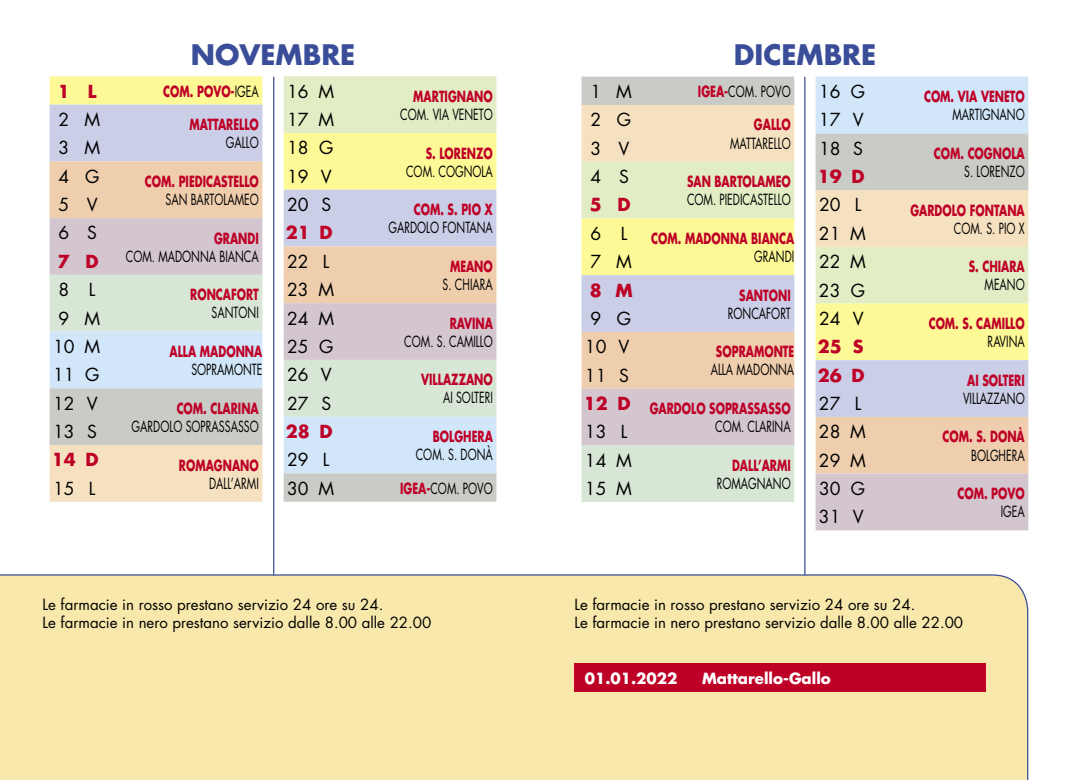
<style>
.page{position:relative;width:1078px;height:780px;background:#fff}
.page>*{position:absolute;margin:0;border:0;box-sizing:border-box;transform-origin:0 0}
.t1{font:700 27.5px "Futura Std";color:#3a4d98}
.t2{font:17.5px "Futura Std";color:#000}
.t3{font:700 17.5px "Futura Std";color:#be0027}
.t4{font:700 15px/18px "Futura Std";color:#be0027;text-align:right;scale:.7 1}
.t5{font:15px "Futura Std";color:#000;scale:.7 1}
.t6{font:15px/18px "Futura Std";color:#000}
.t7{font:700 15px "Futura Std";color:#fff}
.s1{font-weight:400;color:#000}
.s2{font-weight:700;color:#be0027}
</style>
<div class="page">
<div style="left:0;top:574px;width:1028px;height:206px;background:#f8e8ac"></div>
<hr style="left:273px;top:77px;width:1px;height:498px;background:#3a4d98">
<hr style="left:804px;top:77px;width:1px;height:498px;background:#3a4d98">
<svg style="left:50px;top:76px;width:225px;height:29px;background:#fbf79d"></svg>
<div style="left:283px;top:76px;width:213px;height:29px;background:#e2ecc5"></div>
<svg style="left:50px;top:105px;width:446px;height:56px;background:#dee1cc"></svg>
<svg style="left:50px;top:161px;width:446px;height:57px;background:#eadab9"></svg>
<svg style="left:50px;top:218px;width:446px;height:57px;background:#d9ccce"></svg>
<svg style="left:50px;top:275px;width:446px;height:56px;background:#dddacc"></svg>
<svg style="left:50px;top:331px;width:446px;height:57px;background:#d5dfe6"></svg>
<svg style="left:50px;top:388px;width:446px;height:113px;background:#d0dadb"></svg>
<div style="left:50px;top:445px;width:212px;height:56px;background:#f5e1bf"></div>
<div style="left:581px;top:77px;width:225px;height:28px;background:#c9cbc6"></div>
<div style="left:815px;top:77px;width:213px;height:28px;background:#d1e6f9"></div>
<svg style="left:581px;top:105px;width:447px;height:57px;background:#e2ded1"></svg>
<svg style="left:581px;top:162px;width:447px;height:56px;background:#e2e2c6"></svg>
<svg style="left:581px;top:218px;width:447px;height:57px;background:#f4f0b0"></svg>
<svg style="left:581px;top:275px;width:447px;height:57px;background:#dee1cc"></svg>
<svg style="left:581px;top:332px;width:447px;height:56px;background:#eadab9"></svg>
<svg style="left:581px;top:388px;width:447px;height:142px;fill:#d3cecf"></svg>
<div style="left:581px;top:445px;width:213px;height:57px;background:#d8e7d5"></div>
<div style="left:574px;top:663px;width:411px;height:29px;background:#be0027"></div>
<h1 class="t1" style="left:191px;top:37px;width:166px">NOVEMBRE</h1>
<h1 class="t1" style="left:733px;top:37px;width:144px">DICEMBRE</h1>
<p class="t3" style="left:58px;top:79px;width:40px">1 L</p>
<p class="t4" style="left:163px;top:82px;width:138px">COM. POVO-<span class="s1">IGEA</span></p>
<p class="t2" style="left:287px;top:80px;width:48px">16 M</p>
<p class="t4" style="left:413px;top:87px;width:115px">MARTIGNANO</p>
<p class="t5" style="left:400px;top:105px;width:134px">COM. VIA VENETO</p>
<p class="t2" style="left:58px;top:108px;width:43px">2 M</p>
<p class="t4" style="left:189px;top:115px;width:100px">MATTARELLO</p>
<p class="t5" style="left:226px;top:133px;width:48px">GALLO</p>
<p class="t2" style="left:287px;top:108px;width:48px">17 M</p>
<p class="t2" style="left:58px;top:137px;width:43px">3 M</p>
<p class="t2" style="left:287px;top:137px;width:48px">18 G</p>
<p class="t4" style="left:425px;top:144px;width:97px">S. LORENZO</p>
<p class="t5" style="left:406px;top:161px;width:125px">COM. COGNOLA</p>
<p class="t2" style="left:58px;top:165px;width:42px">4 G</p>
<p class="t4" style="left:145px;top:172px;width:164px">COM. PIEDICASTELLO</p>
<p class="t5" style="left:165px;top:190px;width:135px">SAN BARTOLAMEO</p>
<p class="t2" style="left:287px;top:165px;width:46px">19 V</p>
<p class="t2" style="left:58px;top:193px;width:41px">5 V</p>
<p class="t2" style="left:287px;top:193px;width:46px">20 S</p>
<p class="t4" style="left:414px;top:200px;width:114px">COM. S. PIO X</p>
<p class="t5" style="left:388px;top:218px;width:151px">GARDOLO FONTANA</p>
<p class="t3" style="left:286px;top:221px;width:48px">21 D</p>
<p class="t2" style="left:58px;top:222px;width:40px">6 S</p>
<p class="t4" style="left:214px;top:229px;width:65px">GRANDI</p>
<p class="t5" style="left:126px;top:246px;width:191px">COM. MADONNA BIANCA</p>
<p class="t3" style="left:58px;top:249px;width:42px">7 D</p>
<p class="t2" style="left:287px;top:250px;width:44px">22 L</p>
<p class="t4" style="left:450px;top:257px;width:63px">MEANO</p>
<p class="t5" style="left:442px;top:275px;width:73px">S. CHIARA</p>
<p class="t2" style="left:287px;top:278px;width:48px">23 M</p>
<p class="t2" style="left:58px;top:278px;width:39px">8 L</p>
<p class="t4" style="left:190px;top:285px;width:99px">RONCAFORT</p>
<p class="t5" style="left:211px;top:303px;width:69px">SANTONI</p>
<p class="t2" style="left:58px;top:307px;width:43px">9 M</p>
<p class="t2" style="left:287px;top:307px;width:48px">24 M</p>
<p class="t4" style="left:449px;top:314px;width:63px">RAVINA</p>
<p class="t5" style="left:404px;top:331px;width:128px">COM. S. CAMILLO</p>
<p class="t2" style="left:53px;top:335px;width:48px">10 M</p>
<p class="t4" style="left:169px;top:342px;width:134px">ALLA MADONNA</p>
<p class="t5" style="left:191px;top:360px;width:103px">SOPRAMONTE</p>
<p class="t2" style="left:287px;top:335px;width:48px">25 G</p>
<p class="t2" style="left:53px;top:363px;width:48px">11 G</p>
<p class="t2" style="left:287px;top:363px;width:46px">26 V</p>
<p class="t4" style="left:421px;top:370px;width:104px">VILLAZZANO</p>
<p class="t5" style="left:443px;top:388px;width:73px">AI SOLTERI</p>
<p class="t2" style="left:53px;top:392px;width:46px">12 V</p>
<p class="t4" style="left:177px;top:399px;width:119px">COM. CLARINA</p>
<p class="t5" style="left:132px;top:416px;width:183px">GARDOLO SOPRASSASSO</p>
<p class="t2" style="left:287px;top:392px;width:46px">27 S</p>
<p class="t2" style="left:53px;top:420px;width:46px">13 S</p>
<p class="t3" style="left:286px;top:420px;width:48px">28 D</p>
<p class="t4" style="left:433px;top:427px;width:87px">BOLGHERA</p>
<p class="t5" style="left:415px;top:445px;width:112px">COM. S. DONÀ</p>
<p class="t2" style="left:287px;top:449px;width:44px">29 L</p>
<p class="t3" style="left:52px;top:448px;width:48px">14 D</p>
<p class="t4" style="left:179px;top:455px;width:116px">ROMAGNANO</p>
<p class="t5" style="left:209px;top:473px;width:72px">DALL’ARMI</p>
<p class="t2" style="left:53px;top:477px;width:44px">15 L</p>
<p class="t2" style="left:287px;top:477px;width:48px">30 M</p>
<p class="t5" style="left:400px;top:478px;width:134px"><span class="s2">IGEA-</span>COM. POVO</p>
<p class="t2" style="left:590px;top:80px;width:43px">1 M</p>
<p class="t5" style="left:697px;top:82px;width:134px"><span class="s2">IGEA-</span>COM. POVO</p>
<p class="t2" style="left:818px;top:80px;width:48px">16 G</p>
<p class="t4" style="left:923px;top:87px;width:145px">COM. VIA VENETO</p>
<p class="t5" style="left:952px;top:105px;width:105px">MARTIGNANO</p>
<p class="t2" style="left:590px;top:109px;width:42px">2 G</p>
<p class="t4" style="left:753px;top:116px;width:54px">GALLO</p>
<p class="t5" style="left:730px;top:133px;width:88px">MATTARELLO</p>
<p class="t2" style="left:818px;top:109px;width:46px">17 V</p>
<p class="t2" style="left:590px;top:137px;width:41px">3 V</p>
<p class="t2" style="left:818px;top:137px;width:46px">18 S</p>
<p class="t4" style="left:933px;top:144px;width:131px">COM. COGNOLA</p>
<p class="t5" style="left:963px;top:162px;width:88px">S. LORENZO</p>
<p class="t2" style="left:590px;top:165px;width:40px">4 S</p>
<p class="t4" style="left:686px;top:172px;width:150px">SAN BARTOLAMEO</p>
<p class="t5" style="left:686px;top:190px;width:150px">COM. PIEDICASTELLO</p>
<p class="t3" style="left:817px;top:165px;width:48px">19 D</p>
<p class="t3" style="left:589px;top:193px;width:42px">5 D</p>
<p class="t2" style="left:818px;top:194px;width:44px">20 L</p>
<p class="t4" style="left:910px;top:201px;width:165px">GARDOLO FONTANA</p>
<p class="t5" style="left:953px;top:218px;width:103px">COM. S. PIO X</p>
<p class="t2" style="left:818px;top:222px;width:48px">21 M</p>
<p class="t2" style="left:590px;top:222px;width:39px">6 L</p>
<p class="t4" style="left:651px;top:229px;width:206px">COM. MADONNA BIANCA</p>
<p class="t5" style="left:754px;top:247px;width:59px">GRANDI</p>
<p class="t2" style="left:590px;top:250px;width:43px">7 M</p>
<p class="t2" style="left:818px;top:250px;width:48px">22 M</p>
<p class="t4" style="left:968px;top:257px;width:81px">S. CHIARA</p>
<p class="t5" style="left:984px;top:275px;width:59px">MEANO</p>
<p class="t3" style="left:589px;top:278px;width:44px">8 M</p>
<p class="t4" style="left:739px;top:286px;width:75px">SANTONI</p>
<p class="t5" style="left:727px;top:303px;width:91px">RONCAFORT</p>
<p class="t2" style="left:818px;top:279px;width:48px">23 G</p>
<p class="t2" style="left:590px;top:307px;width:42px">9 G</p>
<p class="t2" style="left:818px;top:307px;width:46px">24 V</p>
<p class="t4" style="left:928px;top:314px;width:139px">COM. S. CAMILLO</p>
<p class="t5" style="left:987px;top:332px;width:55px">RAVINA</p>
<p class="t3" style="left:817px;top:335px;width:47px">25 S</p>
<p class="t2" style="left:584px;top:335px;width:46px">10 V</p>
<p class="t4" style="left:715px;top:342px;width:113px">SOPRAMONTE</p>
<p class="t5" style="left:710px;top:360px;width:121px">ALLA MADONNA</p>
<p class="t2" style="left:585px;top:364px;width:46px">11 S</p>
<p class="t3" style="left:817px;top:363px;width:48px">26 D</p>
<p class="t4" style="left:966px;top:371px;width:84px">AI SOLTERI</p>
<p class="t5" style="left:962px;top:388px;width:90px">VILLAZZANO</p>
<p class="t4" style="left:583px;top:399px;width:297px"><sup>12</sup> <sup>D</sup> GARDOLO SOPRASSASSO<br><span class="s1">COM. CLARINA</span></p>
<p class="t2" style="left:818px;top:392px;width:44px">27 L</p>
<p class="t2" style="left:584px;top:420px;width:44px">13 L</p>
<p class="t2" style="left:818px;top:420px;width:48px">28 M</p>
<p class="t4" style="left:942px;top:427px;width:119px">COM. S. DONÀ</p>
<p class="t5" style="left:970px;top:445px;width:78px">BOLGHERA</p>
<p class="t2" style="left:584px;top:449px;width:48px">14 M</p>
<p class="t4" style="left:731px;top:456px;width:85px">DALL’ARMI</p>
<p class="t5" style="left:716px;top:473px;width:107px">ROMAGNANO</p>
<p class="t2" style="left:818px;top:449px;width:48px">29 M</p>
<p class="t2" style="left:585px;top:477px;width:48px">15 M</p>
<p class="t2" style="left:818px;top:477px;width:48px">30 G</p>
<p class="t4" style="left:957px;top:484px;width:98px">COM. POVO</p>
<p class="t5" style="left:1000px;top:502px;width:36px">IGEA</p>
<p class="t2" style="left:818px;top:506px;width:46px">31 V</p>
<p class="t6" style="left:43px;top:595px;width:390px">Le farmacie in rosso prestano servizio 24 ore su 24.<br>Le farmacie in nero prestano servizio dalle 8.00 alle 22.00</p>
<p class="t6" style="left:574px;top:595px;width:390px">Le farmacie in rosso prestano servizio 24 ore su 24.<br>Le farmacie in nero prestano servizio dalle 8.00 alle 22.00</p>
<p class="t7" style="left:584px;top:668px;width:94px">01.01.2022</p>
<p class="t7" style="left:702px;top:668px;width:130px">Mattarello-Gallo</p>
</div>
